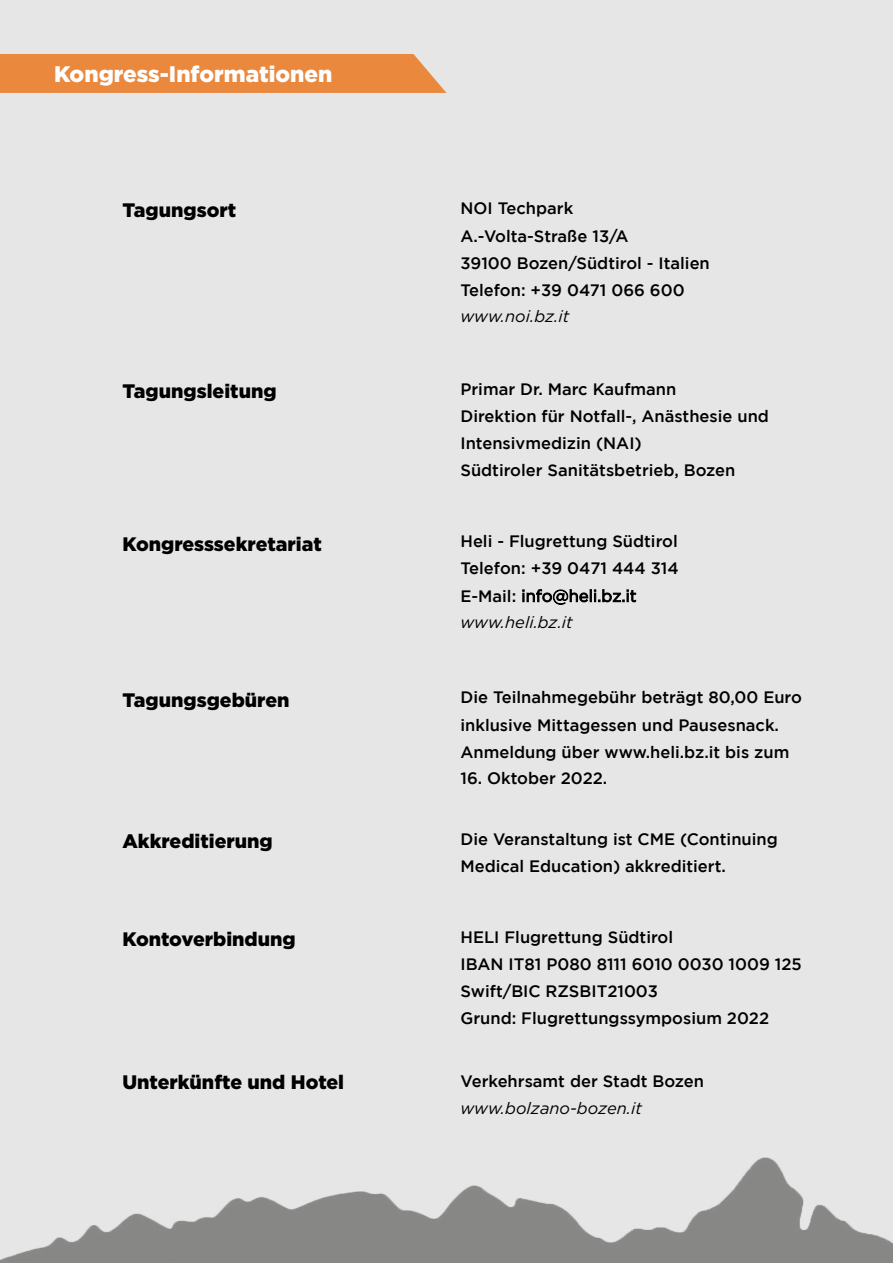
<style>
.page{position:relative;width:893px;height:1263px;background:#e6e6e6}
.page>*{position:absolute;margin:0;border:0;box-sizing:border-box;transform-origin:0 0}
.t1{font:900 22.5px "Gotham";color:#fff}
.t2{font:900 19.5px "Gotham";color:#000}
.t3{font:500 16.5px/27px "Gotham";color:#000}
.t4{font:italic 16.5px "Gotham";color:#000}
.s1{font-weight:400}
</style>
<div class="page">
<div style="left:0;top:54px;width:446px;height:39px;background:#ea883e"></div>
<img style="left:0;top:1157px;width:893px;height:106px">
<h1 class="t1" style="left:54px;top:61px;width:280px">Kongress-Informationen</h1>
<p class="t2" style="left:122px;top:198px;width:115px">Tagungsort</p>
<p class="t3" style="left:460px;top:195px;width:251px">NOI Techpark<br>A.-Volta-Straße 13/A<br>39100 Bozen/Südtirol - Italien<br>Telefon: +39 0471 066 600</p>
<p class="t4" style="left:460px;top:307px;width:110px">www.noi.bz.it</p>
<p class="t2" style="left:122px;top:379px;width:156px">Tagungsleitung</p>
<p class="t3" style="left:460px;top:376px;width:310px">Primar Dr. Marc Kaufmann<br>Direktion für Notfall-, Anästhesie und<br>Intensivmedizin (NAI)<br>Südtiroler Sanitätsbetrieb, Bozen</p>
<p class="t2" style="left:122px;top:532px;width:201px">Kongresssekretariat</p>
<p class="t3" style="left:460px;top:527px;width:220px;line-height:27.6px;text-align:justify">Heli - Flugrettung Südtirol Telefon: +39 0471 444 314<br>E-Mail: <span class="s1">info@heli.bz.it</span></p>
<p class="t4" style="left:460px;top:613px;width:114px">www.heli.bz.it</p>
<p class="t2" style="left:122px;top:688px;width:169px">Tagungsgebüren</p>
<p class="t3" style="left:460px;top:683px;width:343px">Die Teilnahmegebühr beträgt 80,00 Euro inklusive Mittagessen und Pausesnack.<br>Anmeldung über www.heli.bz.it bis zum</p>
<p class="t3" style="left:460px;top:764px;width:148px">16. Oktober 2022.</p>
<p class="t2" style="left:122px;top:829px;width:152px">Akkreditierung</p>
<p class="t3" style="left:460px;top:825px;width:319px">Die Veranstaltung ist CME (Continuing<br>Medical Education) akkreditiert.</p>
<p class="t2" style="left:122px;top:928px;width:175px">Kontoverbindung</p>
<p class="t3" style="left:460px;top:923px;width:343px">HELI Flugrettung Südtirol<br>IBAN IT81 P080 8111 6010 0030 1009 125<br>Swift/BIC RZSBIT21003<br>Grund: Flugrettungssymposium 2022</p>
<p class="t2" style="left:122px;top:1071px;width:223px">Unterkünfte und Hotel</p>
<p class="t3" style="left:460px;top:1067px;width:245px">Verkehrsamt der Stadt Bozen</p>
<p class="t4" style="left:460px;top:1099px;width:183px">www.bolzano-bozen.it</p>
</div>
